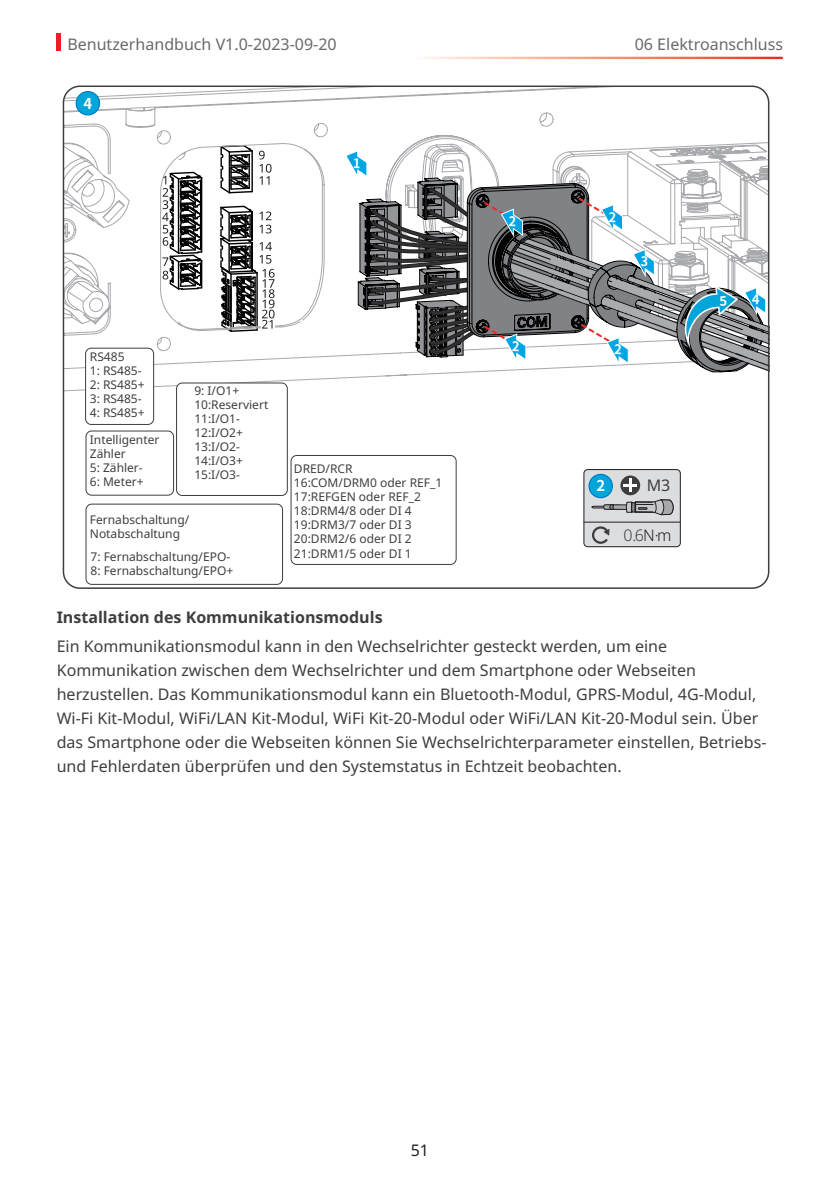
<style>
.page{position:relative;width:840px;height:1191px;background:#fff}
.page>*{position:absolute;margin:0;border:0;box-sizing:border-box;transform-origin:0 0}
.t1{font:16px/24px "Noto Sans";color:#3e3e3f}
.t2{font:16px "Noto Sans";color:#69696c}
.t3{font:700 16px "Noto Sans";color:#3e3e3f}
.t4{font:300 16px "Noto Sans";color:#3e3e3f}
.t5{font:16px "Noto Sans";color:#231f20}
.t6{font:700 14.8px "Source Han Sans CN";color:#fff}
.t7{font:12px/14px "Noto Sans";color:#3e3e3f}
.s1{color:#231f20}
</style>
<div class="page">
<hr style="left:57px;top:33px;width:4px;height:18px;background:#ee1d23">
<svg style="left:63px;top:88px;width:705px;height:19px"></svg>
<svg style="left:66px;top:107px;width:279px;height:284px"></svg>
<svg style="left:66px;top:112px;width:700px;height:240px"></svg>
<div style="left:76px;top:92px;width:23px;height:23px;background:#00a5da;border-radius:50%"></div>
<div style="left:76px;top:91px;width:24px;height:24px;border:1px solid #007ec5;border-radius:50%"></div>
<div style="left:261px;top:319px;width:14px;height:10px;background:#fff"></div>
<svg style="left:162px;top:144px;width:112px;height:189px"></svg>
<div style="left:583px;top:469px;width:97px;height:78px;background:#dcdddf;border-radius:4px"></div>
<div style="left:583px;top:469px;width:97px;height:78px;border:1px solid #231f20;border-radius:4px"></div>
<hr style="left:583px;top:521px;width:97px;height:1px;background:#231f20">
<svg style="left:591px;top:470px;width:82px;height:74px"></svg>
<div style="left:588px;top:474px;width:24px;height:23px;background:#00a5da;border-radius:50%"></div>
<div style="left:588px;top:474px;width:24px;height:24px;border:1px solid #007ec5;border-radius:50%"></div>
<div style="left:86px;top:348px;width:67px;height:76px;background:#fff;border-radius:6px"></div>
<div style="left:85px;top:348px;width:69px;height:77px;border:1px solid #3e3e3f;border-radius:6px"></div>
<div style="left:85px;top:430px;width:89px;height:65px;border:1px solid #3e3e3f;border-radius:6px"></div>
<div style="left:85px;top:503px;width:198px;height:82px;border:1px solid #3e3e3f;border-radius:6px"></div>
<div style="left:290px;top:455px;width:166px;height:110px;border:1px solid #3e3e3f;border-radius:6px"></div>
<div style="left:176px;top:383px;width:111px;height:112px;background:#fff;border-radius:6px"></div>
<div style="left:176px;top:382px;width:112px;height:114px;border:1px solid #3e3e3f;border-radius:6px"></div>
<svg style="left:345px;top:144px;width:423px;height:245px"></svg>
<p class="t2" style="left:67px;top:33px;width:271px">Benutzerhandbuch V1.0-2023-09-20</p>
<p class="t2" style="left:634px;top:33px;width:150px">06 Elektroanschluss</p>
<p class="t6" style="left:83px;top:95px;width:10px">4</p>
<p class="t7" style="left:90px;top:349px;width:36px">RS485</p>
<p class="t7" style="left:90px;top:363px;width:53px">1: RS485-</p>
<p class="t7" style="left:90px;top:377px;width:56px">2: RS485+</p>
<p class="t7" style="left:90px;top:391px;width:53px">3: RS485-</p>
<p class="t7" style="left:90px;top:405px;width:56px">4: RS485+</p>
<p class="t7" style="left:90px;top:433px;width:71px">Intelligenter<br>Zähler</p>
<p class="t7" style="left:90px;top:461px;width:54px">5: Zähler-</p>
<p class="t7" style="left:90px;top:475px;width:55px">6: Meter+</p>
<p class="t7" style="left:194px;top:384px;width:46px">9: I/O1+</p>
<p class="t7" style="left:194px;top:398px;width:75px">10:Reserviert</p>
<p class="t7" style="left:194px;top:412px;width:47px">11:I/O1-</p>
<p class="t7" style="left:194px;top:426px;width:50px">12:I/O2+</p>
<p class="t7" style="left:194px;top:440px;width:47px">13:I/O2-</p>
<p class="t7" style="left:194px;top:454px;width:50px">14:I/O3+</p>
<p class="t7" style="left:194px;top:468px;width:47px">15:I/O3-</p>
<p class="t7" style="left:90px;top:513px;width:101px">Fernabschaltung/<br>Notabschaltung</p>
<p class="t7" style="left:90px;top:550px;width:141px">7: Fernabschaltung/EPO-</p>
<p class="t7" style="left:90px;top:564px;width:144px">8: Fernabschaltung/EPO+</p>
<p class="t7" style="left:294px;top:462px;width:60px">DRED/RCR</p>
<p class="t7" style="left:294px;top:476px;width:150px">16:COM/DRM0 oder REF_1</p>
<p class="t7" style="left:294px;top:490px;width:128px">17:REFGEN oder REF_2</p>
<p class="t7" style="left:294px;top:504px;width:119px">18:DRM4/8 oder DI 4</p>
<p class="t7" style="left:294px;top:518px;width:119px">19:DRM3/7 oder DI 3</p>
<p class="t7" style="left:294px;top:532px;width:119px">20:DRM2/6 oder DI 2</p>
<p class="t7" style="left:294px;top:546px;width:119px">21:DRM1/5 oder DI 1</p>
<p class="t3" style="left:57px;top:606px;width:327px">Installation des Kommunikationsmoduls</p>
<p class="t6" style="left:596px;top:477px;width:10px">2</p>
<p class="t1" style="left:646px;top:473px;width:25px">M3</p>
<p class="t4" style="left:623px;top:523px;width:50px">0.6<span class="s1">N·m</span></p>
<p class="t1" style="left:57px;top:634px;width:710px">Ein Kommunikationsmodul kann in den Wechselrichter gesteckt werden, um eine Kommunikation zwischen dem Wechselrichter und dem Smartphone oder Webseiten herzustellen. Das Kommunikationsmodul kann ein Bluetooth-Modul, GPRS-Modul, 4G-Modul, Wi-Fi Kit-Modul, WiFi/LAN Kit-Modul, WiFi Kit-20-Modul oder WiFi/LAN Kit-20-Modul sein. Über das Smartphone oder die Webseiten können Sie Wechselrichterparameter einstellen, Betriebs&shy;und Fehlerdaten überprüfen und den Systemstatus in Echtzeit beobachten.</p>
<p class="t5" style="left:410px;top:1138px;width:20px">51</p>
</div>
